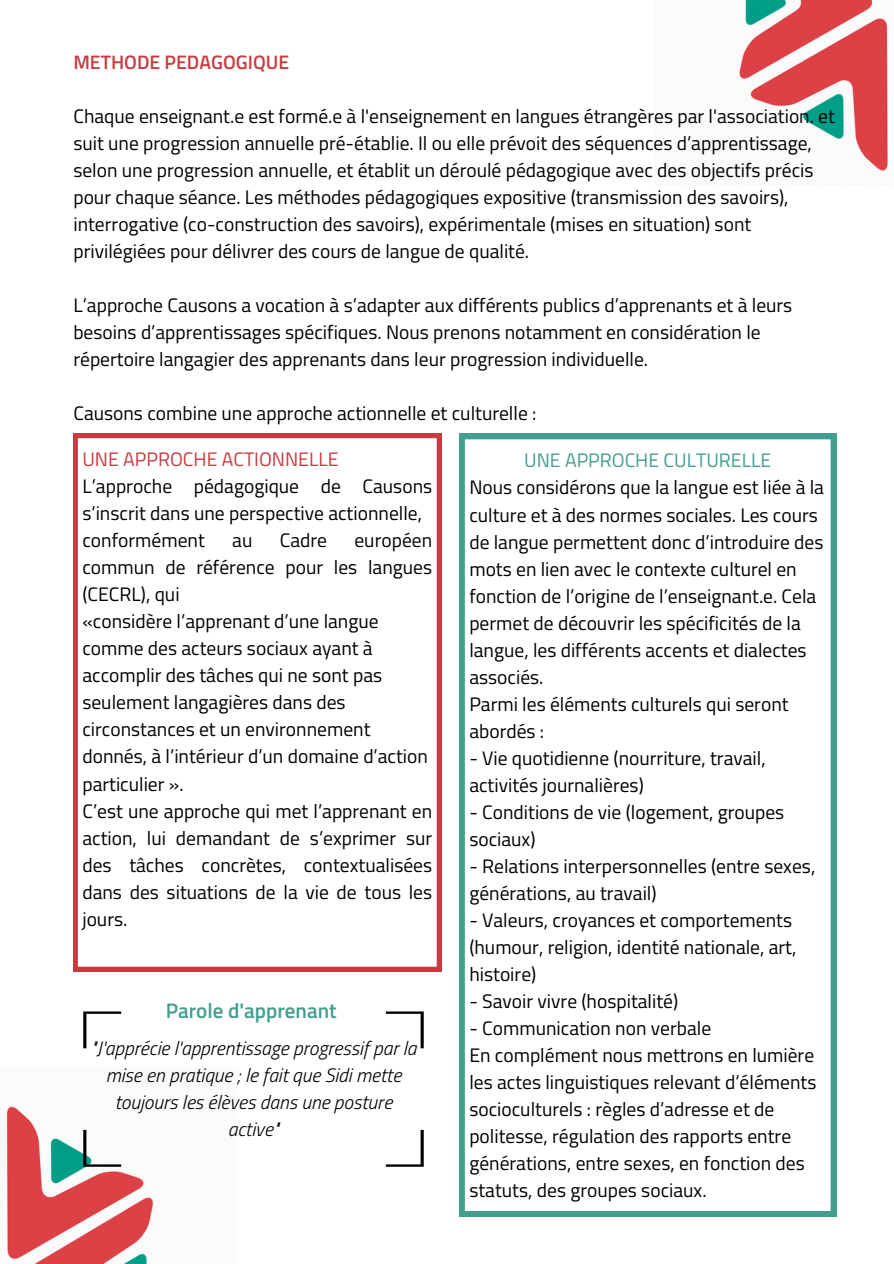
<style>
.page{position:relative;width:894px;height:1264px;background:#fff}
.page>*{position:absolute;margin:0;border:0;box-sizing:border-box;transform-origin:0 0}
.t1{font:600 21px "Titillium Web";color:#429e8e}
.t2{font:19.5px/27px "Titillium Web";color:#000}
.t3{font:italic 300 19.5px/27px "Titillium Web";color:#000;text-align:center}
.t4{font:19.5px "Titillium Web";color:#c83c41}
.t5{font:19.5px "Titillium Web";color:#429e8e}
.t6{font:600 19.5px "Titillium Web";color:#c83c41}
</style>
<div class="page">
<img style="left:739px;top:0;width:149px;height:171px">
<img style="left:6px;top:1106px;width:147px;height:157px">
<svg style="left:459px;top:433px;width:377px;height:783px"></svg>
<svg style="left:73px;top:434px;width:368px;height:537px"></svg>
<svg style="left:83px;top:1129px;width:38px;height:37px"></svg>
<svg style="left:386px;top:1129px;width:37px;height:37px"></svg>
<svg style="left:83px;top:1011px;width:38px;height:37px"></svg>
<svg style="left:386px;top:1011px;width:37px;height:37px"></svg>
<p class="t6" style="left:73px;top:47px;width:217px">METHODE PEDAGOGIQUE</p>
<p class="t2" style="left:73px;top:102px;width:762px">Chaque enseignant.e est formé.e à l'enseignement en langues étrangères par l'association. et suit une progression annuelle pré-établie. Il ou elle prévoit des séquences d’apprentissage, selon une progression annuelle, et établit un déroulé pédagogique avec des objectifs précis pour chaque séance. Les méthodes pédagogiques expositive (transmission des savoirs), interrogative (co-construction des savoirs), expérimentale (mises en situation) sont privilégiées pour délivrer des cours de langue de qualité.</p>
<p class="t2" style="left:73px;top:291px;width:720px">L’approche Causons a vocation à s’adapter aux différents publics d’apprenants et à leurs besoins d’apprentissages spécifiques. Nous prenons notamment en considération le répertoire langagier des apprenants dans leur progression individuelle.</p>
<h2 class="t2" style="left:73px;top:399px;width:464px">Causons combine une approche actionnelle et culturelle :</h2>
<p class="t5" style="left:524px;top:445px;width:248px">UNE APPROCHE CULTURELLE</p>
<p class="t2" style="left:469px;top:473px;width:356px">Nous considérons que la langue est liée à la culture et à des normes sociales. Les cours de langue permettent donc d’introduire des mots en lien avec le contexte culturel en fonction de l’origine de l’enseignant.e. Cela permet de découvrir les spécificités de la langue, les différents accents et dialectes associés.<br>Parmi les éléments culturels qui seront abordés :</p>
<p class="t2" style="left:469px;top:743px;width:298px">- Vie quotidienne (nourriture, travail, activités journalières)</p>
<p class="t2" style="left:469px;top:797px;width:316px">- Conditions de vie (logement, groupes sociaux)</p>
<p class="t2" style="left:469px;top:851px;width:347px">- Relations interpersonnelles (entre sexes, générations, au travail)</p>
<p class="t2" style="left:469px;top:905px;width:328px">- Valeurs, croyances et comportements (humour, religion, identité nationale, art, histoire)</p>
<p class="t2" style="left:469px;top:986px;width:210px">- Savoir vivre (hospitalité)</p>
<p class="t2" style="left:469px;top:1013px;width:348px">- Communication non verbale<br>En complément nous mettrons en lumière les actes linguistiques relevant d’éléments socioculturels : règles d’adresse et de politesse, régulation des rapports entre générations, entre sexes, en fonction des statuts, des groupes sociaux.</p>
<p class="t4" style="left:82px;top:444px;width:257px">UNE APPROCHE ACTIONNELLE</p>
<p class="t2" style="left:82px;top:472px;width:351px">L’approche pédagogique de Causons s’inscrit dans une perspective actionnelle, conformément</p>
<p class="t2" style="left:82px;top:526px;width:351px;text-indent:272px">européen commun de référence pour les langues (CECRL), qui<br>«considère l’apprenant d’une langue comme des acteurs sociaux ayant à accomplir des tâches qui ne sont pas seulement langagières dans des circonstances et un environnement donnés, à l’intérieur d’un domaine d’action particulier ».<br>C’est une approche qui met l’apprenant en action, lui demandant de s’exprimer sur des tâches concrètes, contextualisées dans des situations de la vie de tous les jours.</p>
<p class="t2" style="left:232px;top:526px;width:22px">au</p>
<p class="t2" style="left:280px;top:526px;width:49px">Cadre</p>
<p class="t1" style="left:166px;top:994px;width:172px">Parole d'apprenant</p>
<p class="t3" style="left:90px;top:1034px;width:327px">"J'apprécie l'apprentissage progressif par la mise en pratique ; le fait que Sidi mette toujours les élèves dans une posture active"</p>
</div>
